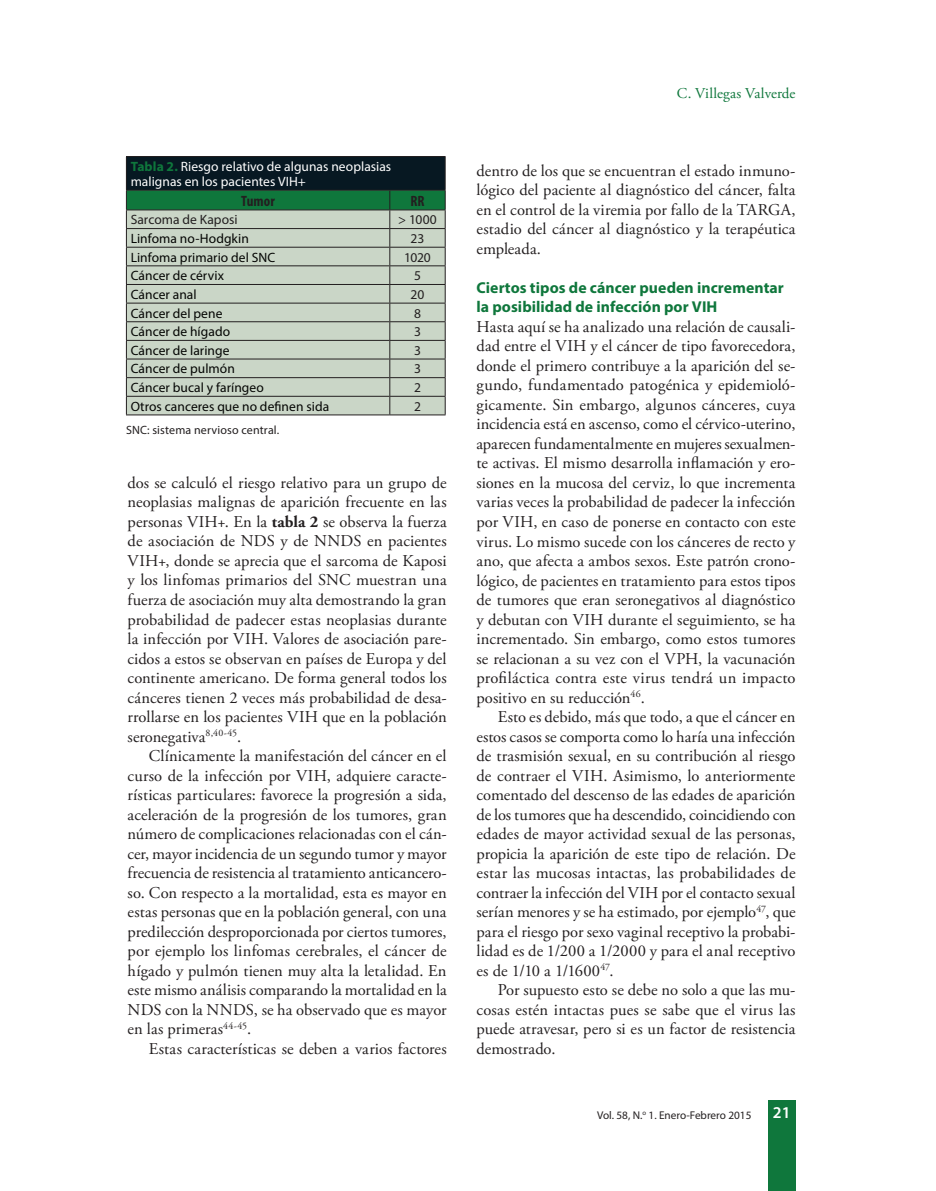
<style>
.page{position:relative;width:936px;height:1191px;background:#fff}
.page>*{position:absolute;margin:0;border:0;box-sizing:border-box;transform-origin:0 0}
.t1{font:16.5px/19.5px "Adobe Garamond Pro";letter-spacing:.005em;color:#231f20;text-align:justify}
.t2{font:600 16.5px "Myriad Pro";color:#fff}
.t3{font:700 15.75px/19.5px "Myriad Pro";letter-spacing:.005em;color:#0f773c}
.t4{font:15px "Adobe Garamond Pro";color:#0f773c}
.t5{font:700 condensed 15px "Myriad Pro";letter-spacing:.005em;color:#231f20}
.t6{font:13.5px "Myriad Pro";letter-spacing:.005em;color:#040503}
.t7{font:13.5px/15px "Myriad Pro";color:#fff}
.t8{font:13.5px "Myriad Pro";color:#231f20}
.t9{font:12px "Myriad Pro";letter-spacing:.015em;color:#231f20}
.t10{font:11.25px "Myriad Pro";color:#231f20}
.s1{font-weight:700;color:#0f773c}
.s2{font-weight:700}
</style>
<div class="page">
<div style="left:767px;top:1100px;width:28px;height:91px;background:#0f773c"></div>
<div style="left:126px;top:156px;width:319px;height:34px;background:#071822"></div>
<hr style="left:126px;top:156px;width:264px;height:1px;background:#231f20">
<hr style="left:126px;top:157px;width:1px;height:33px;background:#231f20">
<hr style="left:390px;top:156px;width:55px;height:1px;background:#231f20">
<hr style="left:445px;top:157px;width:1px;height:33px;background:#231f20">
<svg style="left:126px;top:190px;width:320px;height:224px;background:#b0c3b1"></svg>
<hr style="left:126px;top:414px;width:264px;height:1px;background:#231f20">
<hr style="left:390px;top:414px;width:55px;height:1px;background:#231f20">
<p class="t7" style="left:131px;top:159px;width:262px"><span class="s1">Tabla 2.</span> Riesgo relativo de algunas neoplasias malignas en los pacientes VIH+</p>
<p class="t5" style="left:241px;top:191px;width:35px">Tumor</p>
<p class="t5" style="left:410px;top:191px;width:16px">RR</p>
<p class="t8" style="left:131px;top:211px;width:108px">Sarcoma de Kaposi</p>
<p class="t8" style="left:398px;top:211px;width:40px">&gt; 1000</p>
<p class="t6" style="left:131px;top:230px;width:120px">Linfoma no-Hodgkin</p>
<p class="t8" style="left:410px;top:230px;width:15px">23</p>
<p class="t6" style="left:131px;top:249px;width:146px">Linfoma primario del SNC</p>
<p class="t8" style="left:404px;top:249px;width:28px">1020</p>
<p class="t6" style="left:131px;top:267px;width:95px">Cáncer de cérvix</p>
<p class="t8" style="left:414px;top:267px;width:8px">5</p>
<p class="t6" style="left:131px;top:286px;width:67px">Cáncer anal</p>
<p class="t8" style="left:410px;top:286px;width:15px">20</p>
<p class="t6" style="left:131px;top:305px;width:93px">Cáncer del pene</p>
<p class="t8" style="left:414px;top:305px;width:8px">8</p>
<p class="t6" style="left:131px;top:323px;width:101px">Cáncer de hígado</p>
<p class="t8" style="left:414px;top:323px;width:8px">3</p>
<p class="t6" style="left:131px;top:342px;width:100px">Cáncer de laringe</p>
<p class="t8" style="left:414px;top:342px;width:8px">3</p>
<p class="t6" style="left:131px;top:360px;width:106px">Cáncer de pulmón</p>
<p class="t8" style="left:414px;top:360px;width:8px">3</p>
<p class="t6" style="left:131px;top:379px;width:135px">Cáncer bucal y faríngeo</p>
<p class="t8" style="left:414px;top:379px;width:8px">2</p>
<p class="t6" style="left:131px;top:398px;width:200px">Otros canceres que no definen sida</p>
<p class="t8" style="left:414px;top:398px;width:8px">2</p>
<p class="t9" style="left:126px;top:423px;width:155px">SNC: sistema nervioso central.</p>
<p class="t1" style="left:128px;top:473px;width:320px">dos se calculó el riesgo relativo para un grupo de neoplasias malignas de aparición frecuente en las personas VIH+. En la <span class="s2">tabla 2</span> se observa la fuerza de asociación de NDS y de NNDS en pacientes VIH+, donde se aprecia que el sarcoma de Kaposi y los linfomas primarios del SNC muestran una fuerza de asociación muy alta demostrando la gran probabilidad de padecer estas neoplasias durante la infección por VIH. Valores de asociación pare&shy;cidos a estos se observan en países de Europa y del continente americano. De forma general todos los cánceres tienen 2 veces más probabilidad de desa&shy;rrollarse en los pacientes VIH que en la población seronegativa<sup>8,40-45</sup>.</p>
<p class="t1" style="left:128px;top:746px;width:320px;text-indent:21px">Clínicamente la manifestación del cáncer en el curso de la infección por VIH, adquiere caracte&shy;rísticas particulares: favorece la progresión a sida, aceleración de la progresión de los tumores, gran número de complicaciones relacionadas con el cán&shy;cer, mayor incidencia de un segundo tumor y mayor frecuencia de resistencia al tratamiento anticancero&shy;so. Con respecto a la mortalidad, esta es mayor en estas personas que en la población general, con una predilección desproporcionada por ciertos tumores, por ejemplo los linfomas cerebrales, el cáncer de hígado y pulmón tienen muy alta la letalidad. En este mismo análisis comparando la mortalidad en la NDS con la NNDS, se ha observado que es mayor en las primeras<sup>44-45</sup>.</p>
<p class="t1" style="left:149px;top:1039px;width:299px">Estas características se deben a varios factores</p>
<p class="t4" style="left:677px;top:84px;width:120px">C. Villegas Valverde</p>
<p class="t1" style="left:476px;top:161px;width:320px">dentro de los que se encuentran el estado inmuno&shy;lógico del paciente al diagnóstico del cáncer, falta en el control de la viremia por fallo de la TARGA, estadio del cáncer al diagnóstico y la terapéutica empleada.</p>
<p class="t3" style="left:476px;top:277px;width:309px">Ciertos tipos de cáncer pueden incrementar la posibilidad de infección por VIH</p>
<p class="t1" style="left:476px;top:317px;width:320px">Hasta aquí se ha analizado una relación de causali&shy;dad entre el VIH y el cáncer de tipo favorecedora, donde el primero contribuye a la aparición del se&shy;gundo, fundamentado patogénica y epidemioló&shy;gicamente. Sin embargo, algunos cánceres, cuya incidencia está en ascenso, como el cérvico-uterino, aparecen fundamentalmente en mujeres sexualmen&shy;te activas. El mismo desarrolla inflamación y ero&shy;siones en la mucosa del cerviz, lo que incrementa varias veces la probabilidad de padecer la infección por VIH, en caso de ponerse en contacto con este virus. Lo mismo sucede con los cánceres de recto y ano, que afecta a ambos sexos. Este patrón crono&shy;lógico, de pacientes en tratamiento para estos tipos de tumores que eran seronegativos al diagnóstico y debutan con VIH durante el seguimiento, se ha incrementado. Sin embargo, como estos tumores se relacionan a su vez con el VPH, la vacunación profiláctica contra este virus tendrá un impacto positivo en su reducción<sup>46</sup>.</p>
<p class="t1" style="left:476px;top:707px;width:321px;text-indent:21px">Esto es debido, más que todo, a que el cáncer en estos casos se comporta como lo haría una infección de trasmisión sexual, en su contribución al riesgo de contraer el VIH. Asimismo, lo anteriormente comentado del descenso de las edades de aparición de los tumores que ha descendido, coincidiendo con edades de mayor actividad sexual de las personas, propicia la aparición de este tipo de relación. De estar las mucosas intactas, las probabilidades de contraer la infección del VIH por el contacto sexual serían menores y se ha estimado, por ejemplo<sup>47</sup>, que para el riesgo por sexo vaginal receptivo la probabi&shy;lidad es de 1/200 a 1/2000 y para el anal receptivo es de 1/10 a 1/1600<sup>47</sup>.</p>
<p class="t1" style="left:476px;top:980px;width:320px;text-indent:21px">Por supuesto esto se debe no solo a que las mu&shy;cosas estén intactas pues se sabe que el virus las puede atravesar, pero si es un factor de resistencia demostrado.</p>
<p class="t10" style="left:597px;top:1108px;width:156px">Vol. 58, N.<sup>o</sup> 1. Enero-Febrero 2015</p>
<p class="t2" style="left:772px;top:1101px;width:27px">2121</p>
</div>
